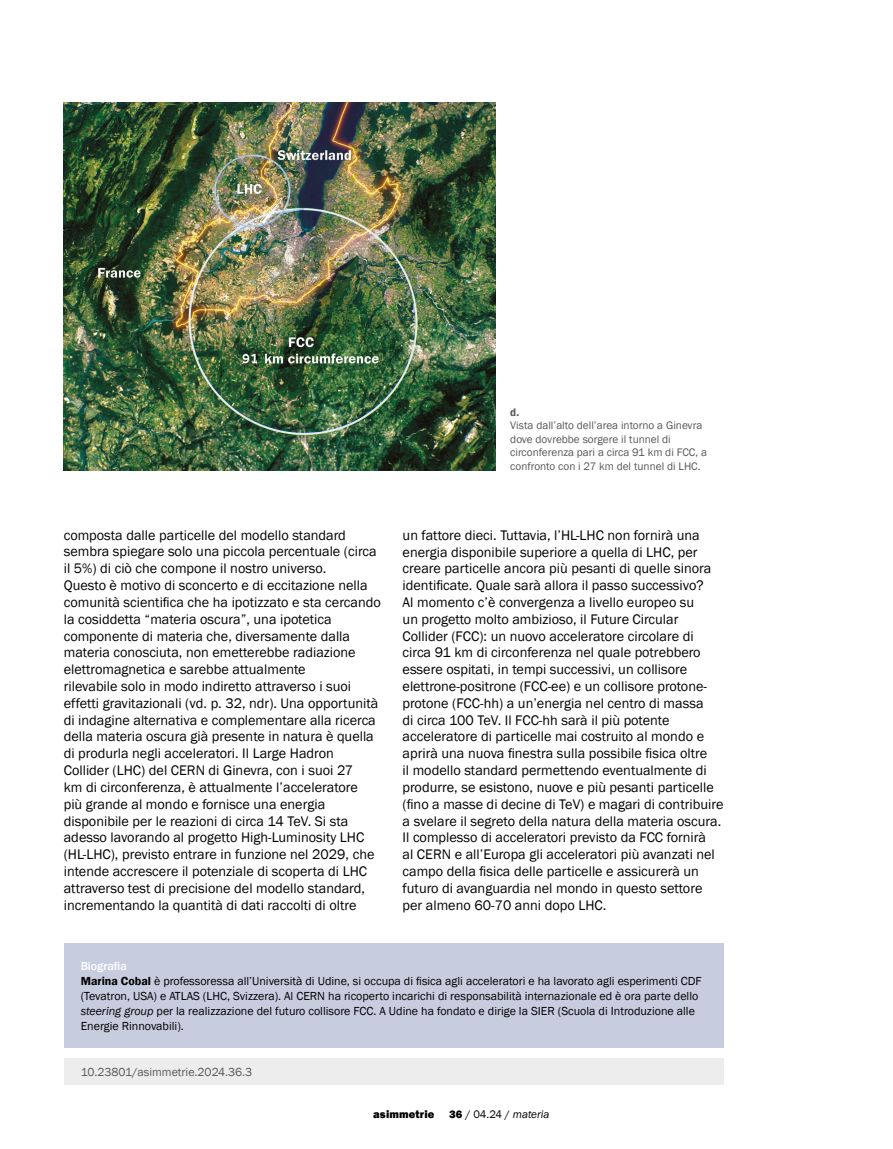
<style>
.page{position:relative;width:893px;height:1149px;background:#fff}
.page>*{position:absolute;margin:0;border:0;box-sizing:border-box;transform-origin:0 0}
.t1{font:14.25px/16.8px "Franklin Gothic";color:#000}
.t2{font:12px/15px "Franklin Gothic";color:#000}
.t3{font:12px "Franklin Gothic";color:#575756}
.t4{font:11.25px/13.5px "Franklin Gothic";color:#575756}
.t5{font:11.25px "Franklin Gothic";color:#000}
.t6{font:800 11.25px "Franklin Gothic";letter-spacing:.01em;color:#000}
.t7{font:600 11.25px "Franklin Gothic";color:#575756}
.s1{font-weight:500;color:#fff}
.s2{font-weight:600}
.s3{font-style:italic}
.s4{font-weight:800}
</style>
<div class="page">
<img style="left:64px;top:102px;width:432px;height:368px">
<div style="left:64px;top:942px;width:659px;height:105px;background:#c7cdde"></div>
<div style="left:64px;top:1058px;width:659px;height:26px;background:#ededed"></div>
<p class="t7" style="left:510px;top:405px;width:10px">d.</p>
<p class="t4" style="left:510px;top:419px;width:198px">Vista dall’alto dell’area intorno a Ginevra dove dovrebbe sorgere il tunnel di circonferenza pari a circa 91 km di FCC, a confronto con i 27 km del tunnel di LHC.</p>
<p class="t1" style="left:64px;top:526px;width:319px">composta dalle particelle del modello standard sembra spiegare solo una piccola percentuale (circa il 5%) di ciò che compone il nostro universo.<br>Questo è motivo di sconcerto e di eccitazione nella comunità scientifica che ha ipotizzato e sta cercando la cosiddetta “materia oscura”, una ipotetica componente di materia che, diversamente dalla materia conosciuta, non emetterebbe radiazione elettromagnetica e sarebbe attualmente<br>rilevabile solo in modo indiretto attraverso i suoi effetti gravitazionali (vd. p. 32, ndr). Una opportunità di indagine alternativa e complementare alla ricerca della materia oscura già presente in natura è quella di produrla negli acceleratori. Il Large Hadron Collider (LHC) del CERN di Ginevra, con i suoi 27<br>km di circonferenza, è attualmente l’acceleratore<br>più grande al mondo e fornisce una energia disponibile per le reazioni di circa 14 TeV. Si sta adesso lavorando al progetto High-Luminosity LHC (HL-LHC), previsto entrare in funzione nel 2029, che intende accrescere il potenziale di scoperta di LHC attraverso test di precisione del modello standard, incrementando la quantità di dati raccolti di oltre</p>
<p class="t1" style="left:403px;top:526px;width:322px">un fattore dieci. Tuttavia, l’HL-LHC non fornirà una energia disponibile superiore a quella di LHC, per creare particelle ancora più pesanti di quelle sinora identificate. Quale sarà allora il passo successivo?<br>Al momento c’è convergenza a livello europeo su<br>un progetto molto ambizioso, il Future Circular Collider (FCC): un nuovo acceleratore circolare di circa 91 km di circonferenza nel quale potrebbero essere ospitati, in tempi successivi, un collisore elettrone-positrone (FCC-ee) e un collisore protone&shy;protone (FCC-hh) a un’energia nel centro di massa<br>di circa 100 TeV. Il FCC-hh sarà il più potente acceleratore di particelle mai costruito al mondo e aprirà una nuova finestra sulla possibile fisica oltre<br>il modello standard permettendo eventualmente di produrre, se esistono, nuove e più pesanti particelle (fino a masse di decine di TeV) e magari di contribuire a svelare il segreto della natura della materia oscura.<br>Il complesso di acceleratori previsto da FCC fornirà<br>al CERN e all’Europa gli acceleratori più avanzati nel campo della fisica delle particelle e assicurerà un futuro di avanguardia nel mondo in questo settore per almeno 60-70 anni dopo LHC.</p>
<p class="t2" style="left:81px;top:958px;width:622px"><span class="s1">Biografia<br></span><span class="s2">Marina Cobal</span> è professoressa all’Università di Udine, si occupa di fisica agli acceleratori e ha lavorato agli esperimenti CDF (Tevatron, USA) e ATLAS (LHC, Svizzera). Al CERN ha ricoperto incarichi di responsabilità internazionale ed è ora parte dello <span class="s3">steering group</span> per la realizzazione del futuro collisore FCC. A Udine ha fondato e dirige la SIER (Scuola di Introduzione alle Energie Rinnovabili).</p>
<p class="t3" style="left:81px;top:1064px;width:173px">10.23801/asimmetrie.2024.36.3</p>
<p class="t6" style="left:373px;top:1106px;width:63px">asimmetrie</p>
<p class="t5" style="left:449px;top:1106px;width:102px"><span class="s4">36</span> / 04.24 / <span class="s3">materia</span></p>
</div>
